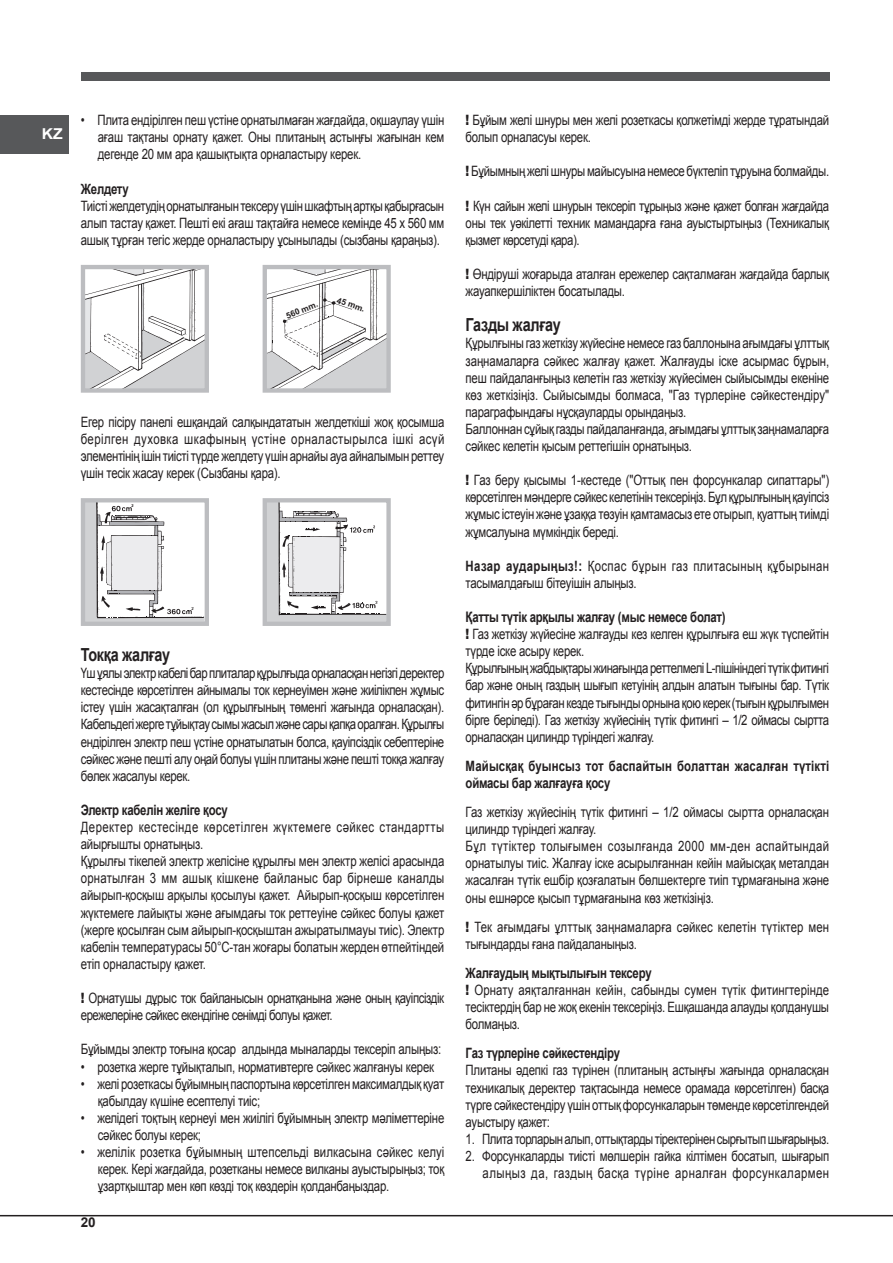
<style>
.page{position:relative;width:893px;height:1263px;background:#fff}
.page>*{position:absolute;margin:0;border:0;box-sizing:border-box;transform-origin:0 0}
.HEAD_2{font:700 18px "Arial";letter-spacing:-.02em;color:#231f20;scale:.8 1}
.t1{font:700 15px "Arial";color:#fff;scale:1.05 1}
.BODY_TEXT{font:14.25px/17.1px "Arial";letter-spacing:-.02em;color:#231f20;text-align:justify;scale:.8 1}
.BODY_TEXT_bullet_lis{font:14.25px/17.1px "Arial";letter-spacing:-.02em;color:#231f20;text-align:justify;scale:.8 1}
.HEAD_3{font:700 14.25px "Arial";letter-spacing:-.02em;color:#231f20;scale:.8 1}
.BODY_TEXT-2{font:14.25px/17.1px "Arial";letter-spacing:.01em;color:#231f20;scale:.8 1}
.BODY_TEXT-3{font:14.25px/17.1px "Arial";letter-spacing:.02em;color:#231f20;scale:.8 1}
.BODY_TEXT-4{font:14.25px/17.1px "Arial";letter-spacing:.035em;color:#231f20;scale:.8 1}
.HEAD_3-2{font:700 14.25px/17.1px "Arial";letter-spacing:.01em;color:#231f20;scale:.8 1}
.t2{font:700 13.5px "Arial";color:#231f20}
.t3{font:700 8.4px "Arial";color:#231f20}
.s1{font-weight:900}
.s2{font-weight:700}
</style>
<div class="page">
<hr style="left:0;top:1215px;width:893px;height:1px;background:#231f20">
<div style="left:0;top:115px;width:68px;height:38px;background:#57585a"></div>
<div style="left:81px;top:72px;width:748px;height:8px;background:#57585a"></div>
<svg style="left:86px;top:270px;width:118px;height:118px"></svg>
<div style="left:81px;top:265px;width:128px;height:128px;border:4px solid #bcbdc0"></div>
<svg style="left:268px;top:270px;width:118px;height:118px"></svg>
<div style="left:263px;top:265px;width:128px;height:128px;border:4px solid #bcbdc0"></div>
<svg style="left:86px;top:503px;width:118px;height:118px"></svg>
<div style="left:81px;top:498px;width:128px;height:128px;border:4px solid #bcbdc0"></div>
<svg style="left:268px;top:503px;width:118px;height:118px"></svg>
<div style="left:263px;top:498px;width:128px;height:128px;border:4px solid #bcbdc0"></div>
<p class="t1" style="left:42px;top:123px;width:21px">KZ</p>
<p class="BODY_TEXT_bullet_lis" style="left:98px;top:112px;width:435px;text-indent:-17px">• Плита ендірілген пеш үстіне орнатылмаған жағдайда, оқшаулау үшін ағаш тақтаны орнату қажет. Оны плитаның астыңғы жағынан кем дегенде 20 мм ара қашықтықта орналастыру керек.</p>
<p class="HEAD_3" style="left:81px;top:179px;width:62px">Желдету</p>
<p class="BODY_TEXT" style="left:81px;top:197px;width:456px">Тиісті желдетудің орнатылғанын тексеру үшін шкафтың артқы қабырғасын алып тастау қажет. Пешті екі ағаш тақтайға немесе кемінде 45 x 560 мм ашық тұрған тегіс жерде орналастыру ұсынылады (сызбаны қараңыз).</p>
<p class="t3" style="left:284px;top:311px;width:35px;rotate:-21deg">560 mm.</p>
<p class="t3" style="left:339px;top:295px;width:31px;rotate:19deg">45 mm.</p>
<p class="BODY_TEXT" style="left:81px;top:413px;width:456px">Егер пісіру панелі ешқандай салқындататын желдеткіші жоқ қосымша берілген духовка шкафының үстіне орналастырылса ішкі асүй элементінің ішін тиісті түрде желдету үшін арнайы ауа айналымын реттеу үшін тесік жасау керек (Сызбаны қара).</p>
<p class="HEAD_2" style="left:81px;top:643px;width:113px">Токқа жалғау</p>
<p class="BODY_TEXT" style="left:81px;top:665px;width:456px">Үш ұялы электр кабелі бар плиталар құрылғыда орналасқан негізгі деректер кестесінде көрсетілген айнымалы ток кернеуімен және жиілікпен жұмыс істеу үшін жасақталған (ол құрылғының төменгі жағында орналасқан).<br>Кабельдегі жерге тұйықтау сымы жасыл және сары қапқа оралған. Құрылғы ендірілген электр пеш үстіне орнатылатын болса, қауіпсіздік себептеріне сәйкес және пешті алу оңай болуы үшін плитаны және пешті токқа жалғау бөлек жасалуы керек.</p>
<p class="HEAD_3" style="left:81px;top:800px;width:185px">Электр кабелін желіге қосу</p>
<p class="BODY_TEXT-4" style="left:81px;top:819px;width:456px">Деректер кестесінде көрсетілген жүктемеге сәйкес стандартты айырғышты орнатыңыз.</p>
<p class="BODY_TEXT" style="left:81px;top:853px;width:456px">Құрылғы тікелей электр желісіне құрылғы мен электр желісі арасында орнатылған 3 мм ашық кішкене байланыс бар бірнеше каналды айырып-қосқыш арқылы қосылуы қажет. Айырып-қосқыш көрсетілген жүктемеге лайықты және ағымдағы ток реттеуіне сәйкес болуы қажет (жерге қосылған сым айырып-қосқыштан ажыратылмауы тиіс). Электр кабелін температурасы 50°C-тан жоғары болатын жерден өтпейтіндей етіп орналастыру қажет.</p>
<p class="BODY_TEXT" style="left:81px;top:990px;width:456px"><span class="s1">!</span> Орнатушы дұрыс ток байланысын орнатқанына және оның қауіпсіздік ережелеріне сәйкес екендігіне сенімді болуы қажет.</p>
<p class="BODY_TEXT" style="left:81px;top:1041px;width:452px">Бұйымды электр тоғына қосар алдында мыналарды тексеріп алыңыз:</p>
<p class="BODY_TEXT_bullet_lis" style="left:81px;top:1058px;width:443px">• pозетка жерге тұйықталып, нормативтерге сәйкес жалғануы керек</p>
<p class="BODY_TEXT_bullet_lis" style="left:98px;top:1075px;width:435px;text-indent:-17px">• желі розеткасы бұйымның паспортына көрсетілген максималдық қуат қабылдау күшіне есептелуі тиіс;</p>
<p class="BODY_TEXT_bullet_lis" style="left:98px;top:1109px;width:435px;text-indent:-17px">• желідегі тоқтың кернеуі мен жиілігі бұйымның электр мәліметтеріне сәйкес болуы керек;</p>
<p class="BODY_TEXT_bullet_lis" style="left:98px;top:1143px;width:435px;text-indent:-17px">• желілік розетка бұйымның штепсельді вилкасына сәйкес келуі керек. Кері жағдайда, розетканы немесе вилканы ауыстырыңыз; тоқ ұзартқыштар мен көп көзді тоқ көздерін қолданбаңыздар.</p>
<p class="t2" style="left:81px;top:1213px;width:17px">20</p>
<p class="BODY_TEXT" style="left:466px;top:112px;width:456px"><span class="s1">!</span> Бұйым желі шнуры мен желі розеткасы қолжетімді жерде тұратындай болып орналасуы керек.</p>
<p class="BODY_TEXT" style="left:466px;top:163px;width:456px"><span class="s1">!</span> Бұйымның желі шнуры майысуына немесе бүктеліп тұруына болмайды.</p>
<p class="BODY_TEXT" style="left:466px;top:197px;width:456px"><span class="s1">!</span> Күн сайын желі шнурын тексеріп тұрыңыз және қажет болған жағдайда оны тек уәкілетті техник мамандарға ғана ауыстыртыңыз (Техникалық қызмет көрсетуді қара).</p>
<p class="BODY_TEXT" style="left:466px;top:266px;width:456px"><span class="s1">!</span> Өндіруші жоғарыда аталған ережелер сақталмаған жағдайда барлық жауапкершіліктен босатылады.</p>
<p class="HEAD_2" style="left:466px;top:313px;width:120px">Газды жалғау</p>
<p class="BODY_TEXT" style="left:466px;top:335px;width:456px">Құрылғыны газ жеткізу жүйесіне немесе газ баллонына ағымдағы ұлттық заңнамаларға сәйкес жалғау қажет. Жалғауды іске асырмас бұрын, пеш пайдаланғыңыз келетін газ жеткізу жүйесімен сыйысымды екеніне көз жеткізіңіз. Сыйысымды болмаса, "Газ түрлеріне сәйкестендіру" параграфындағы нұсқауларды орындаңыз.</p>
<p class="BODY_TEXT" style="left:466px;top:420px;width:456px">Баллоннан сұйық газды пайдаланғанда, ағымдағы ұлттық заңнамаларға сәйкес келетін қысым реттегішін орнатыңыз.</p>
<p class="BODY_TEXT" style="left:466px;top:472px;width:456px"><span class="s1">!</span> Газ беру қысымы 1-кестеде ("Оттық пен форсункалар сипаттары") көрсетілген мәндерге сәйкес келетінін тексеріңіз. Бұл құрылғының қауіпсіз жұмыс істеуін және ұзаққа төзуін қамтамасыз ете отырып, қуаттың тиімді жұмсалуына мүмкіндік береді.</p>
<p class="BODY_TEXT-3" style="left:466px;top:557px;width:456px"><span class="s2">Назар аударыңыз!:</span> Қоспас бұрын газ плитасының құбырынан тасымалдағыш бітеуішін алыңыз.</p>
<p class="HEAD_3" style="left:466px;top:608px;width:327px">Қатты түтік арқылы жалғау (мыс немесе болат)</p>
<p class="BODY_TEXT" style="left:466px;top:626px;width:456px"><span class="s1">!</span> Газ жеткізу жүйесіне жалғауды кез келген құрылғыға еш жүк түспейтін түрде іске асыру керек.</p>
<p class="BODY_TEXT" style="left:466px;top:660px;width:456px">Құрылғының жабдықтары жинағында реттелмелі L-пішініндегі түтік фитингі бар және оның газдың шығып кетуінің алдын алатын тығыны бар. Түтік фитингін әр бұраған кезде тығынды орнына қою керек (тығын құрылғымен бірге беріледі). Газ жеткізу жүйесінің түтік фитингі – 1/2 оймасы сыртта орналасқан цилиндр түріндегі жалғау.</p>
<p class="HEAD_3-2" style="left:466px;top:758px;width:456px">Майысқақ буынсыз тот баспайтын болаттан жасалған түтікті оймасы бар жалғауға қосу</p>
<p class="BODY_TEXT" style="left:466px;top:804px;width:456px">Газ жеткізу жүйесінің түтік фитингі – 1/2 оймасы сыртта орналасқан цилиндр түріндегі жалғау.</p>
<p class="BODY_TEXT" style="left:466px;top:838px;width:456px">Бұл түтіктер толығымен созылғанда 2000 мм-ден аспайтындай орнатылуы тиіс. Жалғау іске асырылғаннан кейін майысқақ металдан жасалған түтік ешбір қозғалатын бөлшектерге тиіп тұрмағанына және оны ешнәрсе қысып тұрмағанына көз жеткізіңіз.</p>
<p class="BODY_TEXT-2" style="left:466px;top:918px;width:456px"><span class="s1">!</span> Тек ағымдағы ұлттық заңнамаларға сәйкес келетін түтіктер мен тығындарды ғана пайдаланыңыз.</p>
<p class="HEAD_3" style="left:466px;top:963px;width:234px">Жалғаудың мықтылығын тексеру</p>
<p class="BODY_TEXT" style="left:466px;top:981px;width:456px"><span class="s1">!</span> Орнату аяқталғаннан кейін, сабынды сумен түтік фитингтерінде тесіктердің бар не жоқ екенін тексеріңіз. Ешқашанда алауды қолданушы болмаңыз.</p>
<p class="HEAD_3" style="left:466px;top:1044px;width:195px">Газ түрлеріне сәйкестендіру</p>
<p class="BODY_TEXT" style="left:466px;top:1062px;width:456px">Плитаны әдепкі газ түрінен (плитаның астыңғы жағында орналасқан техникалық деректер тақтасында немесе орамада көрсетілген) басқа түрге сәйкестендіру үшін оттық форсункаларын төменде көрсетілгендей ауыстыру қажет:</p>
<p class="BODY_TEXT_bullet_lis" style="left:466px;top:1130px;width:456px">1. Плита торларын алып, оттықтарды тіректерінен сырғытып шығарыңыз.</p>
<p class="BODY_TEXT_bullet_lis" style="left:466px;top:1147px;width:456px;text-align:right">2. Форсункаларды тиісті мөлшерін гайка кілтімен босатып, шығарып алыңыз да, газдың басқа түріне арналған форсункалармен</p>
</div>
